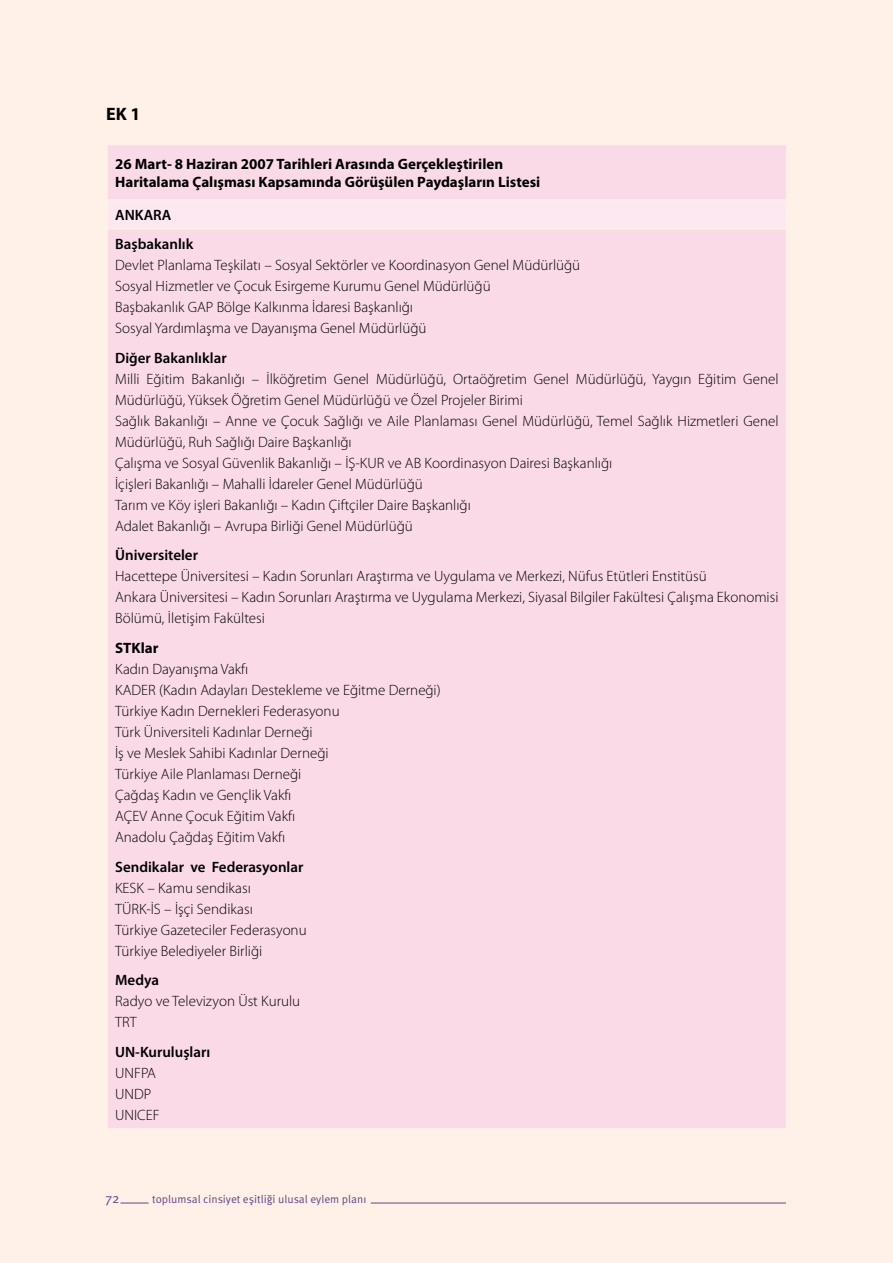
<style>
.page{position:relative;width:893px;height:1263px;background:#fff1e7}
.page>*{position:absolute;margin:0;border:0;box-sizing:border-box;transform-origin:0 0}
.t1{font:700 18px "Myriad Pro";color:#000}
.t2{font:300 15px/21px "Myriad Pro";color:#000}
.t3{font:700 15px/18px "Myriad Pro";color:#000}
.t4{font:600 15px/29.4px "Myriad Pro";color:#000}
.t5{font:13.5px "Meta Pro";color:#684287}
.t6{font:11.25px "Meta Pro";color:#684287}
</style>
<div class="page">
<svg style="left:120px;top:1203px;width:29px;height:1px"></svg>
<hr style="left:371px;top:1203px;width:415px;height:1px;background:#684287">
<div style="left:108px;top:145px;width:678px;height:983px;background:#fbdae8"></div>
<div style="left:107px;top:200px;width:680px;height:29px;background:#fde8f1"></div>
<hr style="left:106px;top:199px;width:681px;height:2px;background:#fff1e7">
<hr style="left:106px;top:201px;width:2px;height:27px;background:#fff1e7">
<hr style="left:106px;top:228px;width:681px;height:2px;background:#fff1e7">
<p class="t1" style="left:106px;top:102px;width:36px">EK 1</p>
<p class="t3" style="left:115px;top:154px;width:427px">26 Mart- 8 Haziran 2007 Tarihleri Arasında Gerçekleştirilen<br>Haritalama Çalışması Kapsamında Görüşülen Paydaşların Listesi</p>
<p class="t4" style="left:115px;top:200px;width:80px">ANKARA<br>Başbakanlık</p>
<p class="t2" style="left:115px;top:255px;width:467px">Devlet Planlama Teşkilatı – Sosyal Sektörler ve Koordinasyon Genel Müdürlüğü Sosyal Hizmetler ve Çocuk Esirgeme Kurumu Genel Müdürlüğü<br>Başbakanlık GAP Bölge Kalkınma İdaresi Başkanlığı<br>Sosyal Yardımlaşma ve Dayanışma Genel Müdürlüğü</p>
<p class="t4" style="left:115px;top:343px;width:113px">Diğer Bakanlıklar</p>
<p class="t2" style="left:115px;top:369px;width:665px">Milli Eğitim Bakanlığı – İlköğretim Genel Müdürlüğü, Ortaöğretim Genel Müdürlüğü, Yaygın Eğitim Genel Müdürlüğü, Yüksek Öğretim Genel Müdürlüğü ve Özel Projeler Birimi<br>Sağlık Bakanlığı – Anne ve Çocuk Sağlığı ve Aile Planlaması Genel Müdürlüğü, Temel Sağlık Hizmetleri Genel Müdürlüğü, Ruh Sağlığı Daire Başkanlığı<br>Çalışma ve Sosyal Güvenlik Bakanlığı – İŞ-KUR ve AB Koordinasyon Dairesi Başkanlığı<br>İçişleri Bakanlığı – Mahalli İdareler Genel Müdürlüğü<br>Tarım ve Köy işleri Bakanlığı – Kadın Çiftçiler Daire Başkanlığı<br>Adalet Bakanlığı – Avrupa Birliği Genel Müdürlüğü</p>
<p class="t4" style="left:115px;top:540px;width:84px">Üniversiteler</p>
<p class="t2" style="left:115px;top:566px;width:665px">Hacettepe Üniversitesi – Kadın Sorunları Araştırma ve Uygulama ve Merkezi, Nüfus Etütleri Enstitüsü<br>Ankara Üniversitesi – Kadın Sorunları Araştırma ve Uygulama Merkezi, Siyasal Bilgiler Fakültesi Çalışma Ekonomisi<br>Bölümü, İletişim Fakültesi</p>
<p class="t3" style="left:115px;top:638px;width:45px">STKlar</p>
<p class="t2" style="left:115px;top:659px;width:327px">Kadın Dayanışma Vakfı<br>KADER (Kadın Adayları Destekleme ve Eğitme Derneği)<br>Türkiye Kadın Dernekleri Federasyonu<br>Türk Üniversiteli Kadınlar Derneği<br>İş ve Meslek Sahibi Kadınlar Derneği<br>Türkiye Aile Planlaması Derneği<br>Çağdaş Kadın ve Gençlik Vakfı<br>AÇEV Anne Çocuk Eğitim Vakfı<br>Anadolu Çağdaş Eğitim Vakfı</p>
<p class="t4" style="left:115px;top:851px;width:190px">Sendikalar ve Federasyonlar</p>
<p class="t2" style="left:115px;top:877px;width:193px">KESK – Kamu sendikası<br>TÜRK-İS – İşçi Sendikası<br>Türkiye Gazeteciler Federasyonu<br>Türkiye Belediyeler Birliği</p>
<p class="t4" style="left:115px;top:965px;width:45px">Medya</p>
<p class="t2" style="left:115px;top:991px;width:187px">Radyo ve Televizyon Üst Kurulu<br>TRT</p>
<p class="t4" style="left:115px;top:1036px;width:97px">UN-Kuruluşları</p>
<p class="t2" style="left:115px;top:1062px;width:46px">UNFPA<br>UNDP<br>UNICEF</p>
<p class="t5" style="left:105px;top:1190px;width:16px">72</p>
<p class="t6" style="left:152px;top:1192px;width:216px">toplumsal cinsiyet eşitliği ulusal eylem planı</p>
</div>
